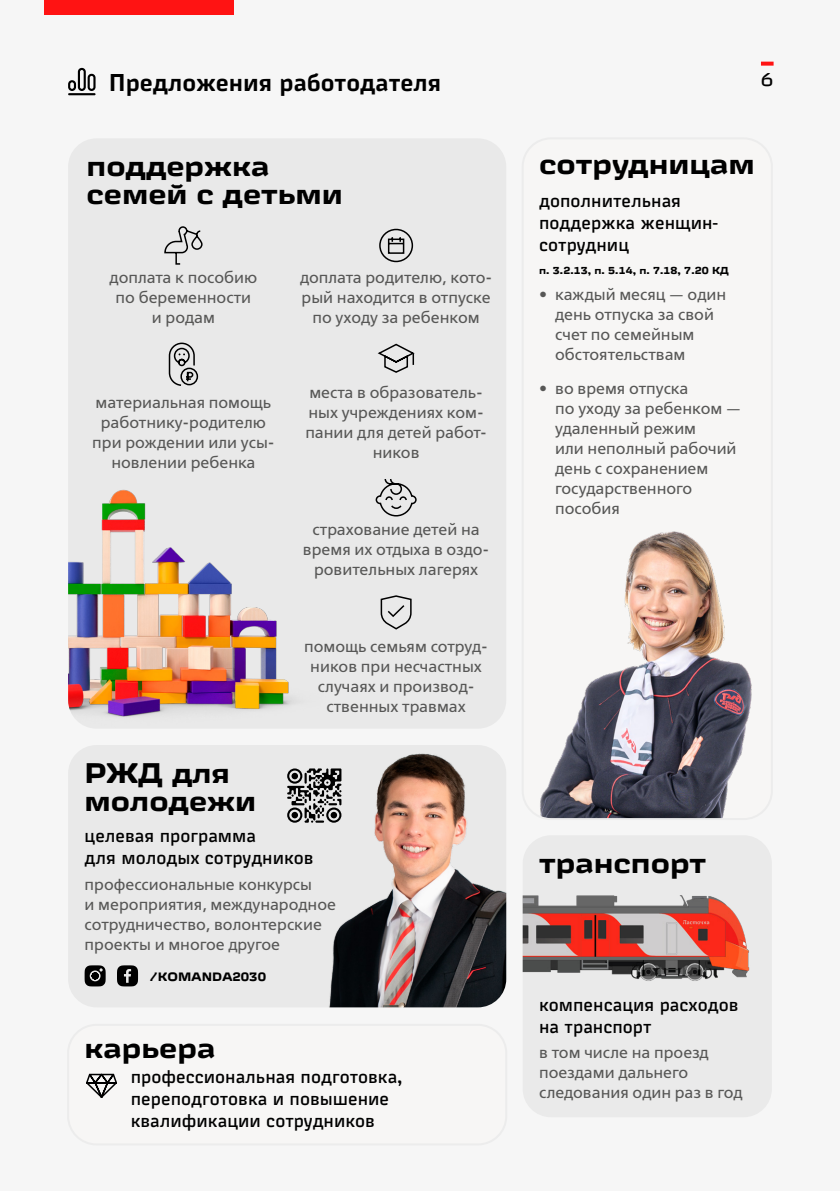
<style>
.page{position:relative;width:840px;height:1191px;background:#fff}
.page>*{position:absolute;margin:0;border:0;box-sizing:border-box;transform-origin:0 0}
.t1{font:700 expanded 28px/28px "Russian Rail G Pro";color:#000}
.t2{font:500 28px "Russian Rail G Pro";color:#000}
.t3{font:500 24px "Russian Rail G Pro";color:#000}
.t4{font:18px/22px "Russian Rail G Pro";color:#000}
.t5{font:expanded 18px "Russian Rail G Pro";color:#000}
.t6{font:16px/20px "FSRAILWAY Book";color:#575756;text-align:center}
.t7{font:700 expanded 12px "Russian Rail G Pro";letter-spacing:.005em;color:#000}
.t8{font:700 expanded 10px "Russian Rail G Pro";color:#000}
</style>
<div class="page">
<div style="left:0;top:0;width:839px;height:1191px;background:#f6f6f6"></div>
<svg style="left:761px;top:62px;width:12px;height:4px"></svg>
<div style="left:44px;top:0;width:189px;height:14px;background:#ff1313"></div>
<img style="left:522px;top:836px;width:249px;height:281px">
<img style="left:540px;top:531px;width:212px;height:286px">
<div style="left:521px;top:137px;width:251px;height:683px;border:2px solid #ececec;border-radius:28px"></div>
<div style="left:68px;top:138px;width:438px;height:590px;background:#e9e9e9;border-radius:28px"></div>
<img style="left:68px;top:489px;width:226px;height:239px">
<svg style="left:164px;top:226px;width:39px;height:39px"></svg>
<svg style="left:168px;top:342px;width:31px;height:44px"></svg>
<div style="left:379px;top:229px;width:34px;height:33px;border:2px solid #000;border-radius:50%"></div>
<svg style="left:387px;top:237px;width:18px;height:17px"></svg>
<svg style="left:380px;top:595px;width:32px;height:35px"></svg>
<svg style="left:375px;top:479px;width:42px;height:38px"></svg>
<div style="left:67px;top:1023px;width:440px;height:122px;border:2px solid #ececec;border-radius:28px"></div>
<svg style="left:86px;top:1073px;width:31px;height:25px"></svg>
<svg style="left:68px;top:67px;width:27px;height:28px"></svg>
<div style="left:68px;top:745px;width:438px;height:262px;background:#e9e9e9;border-radius:28px"></div>
<img style="left:292px;top:753px;width:214px;height:254px">
<svg style="left:85px;top:965px;width:21px;height:21px"></svg>
<svg style="left:117px;top:965px;width:21px;height:21px"></svg>
<svg style="left:287px;top:768px;width:54px;height:54px"></svg>
<svg style="left:377px;top:343px;width:38px;height:30px"></svg>
<h2 class="t3" style="left:109px;top:67px;width:334px">Предложения работодателя</h2>
<h1 class="t1" style="left:86px;top:151px;width:258px">поддержка семей с детьми</h1>
<h1 class="t2" style="left:90px;top:186px;width:142px">Заголовок</h1>
<p class="t6" style="left:109px;top:268px;width:149px">доплата к пособию по беременности и родам</p>
<p class="t6" style="left:92px;top:392px;width:184px">материальная помощь работнику-родителю при рождении или усы&shy;новлении ребенка</p>
<p class="t6" style="left:300px;top:268px;width:193px">доплата родителю, кото&shy;рый находится в отпуске по уходу за ребенком</p>
<p class="t6" style="left:305px;top:383px;width:183px">места в образователь&shy;ных учреждениях ком&shy;пании для детей работ&shy;ников</p>
<p class="t6" style="left:303px;top:520px;width:188px">страхование детей на время их отдыха в оздо&shy;ровительных лагерях</p>
<p class="t6" style="left:304px;top:636px;width:185px">помощь семьям сотруд&shy;ников при несчастных случаях и производ&shy;ственных травмах</p>
<h1 class="t1" style="left:85px;top:758px;width:173px">РЖД для молодежи</h1>
<p class="t4" style="left:85px;top:824px;width:230px">целевая программа<br>для молодых сотрудников</p>
<p class="t6" style="left:85px;top:874px;width:253px;text-align:left">профессиональные конкурсы<br>и мероприятия, международное сотрудничество, волонтерские проекты и многое другое</p>
<p class="t7" style="left:149px;top:968px;width:118px">/KOMANDA2030</p>
<h1 class="t1" style="left:85px;top:1033px;width:132px">карьера</h1>
<p class="t4" style="left:131px;top:1065px;width:273px">профессиональная подготовка, переподготовка и повышение квалификации сотрудников</p>
<p class="t5" style="left:760px;top:68px;width:14px">6</p>
<h1 class="t1" style="left:539px;top:150px;width:217px">сотрудницам</h1>
<p class="t4" style="left:539px;top:189px;width:180px">дополнительная поддержка женщин&shy;сотрудниц</p>
<p class="t8" style="left:539px;top:265px;width:191px">п. 3.2.13, п. 5.14, п. 7.18, 7.20 КД</p>
<p class="t6" style="left:555px;top:284px;width:172px;text-align:left;text-indent:-16px">• каждый месяц — один день отпуска за свой счет по семейным обстоятельствам</p>
<p class="t6" style="left:555px;top:378px;width:187px;text-align:left;text-indent:-16px">• во время отпуска<br>по уходу за ребенком — удаленный режим<br>или неполный рабочий день с сохранением государственного пособия</p>
<h1 class="t1" style="left:539px;top:848px;width:168px">транспорт</h1>
<p class="t4" style="left:539px;top:993px;width:201px">компенсация расходов на транспорт</p>
<p class="t6" style="left:539px;top:1042px;width:205px;text-align:left">в том числе на проезд поездами дальнего следования один раз в год</p>
</div>
